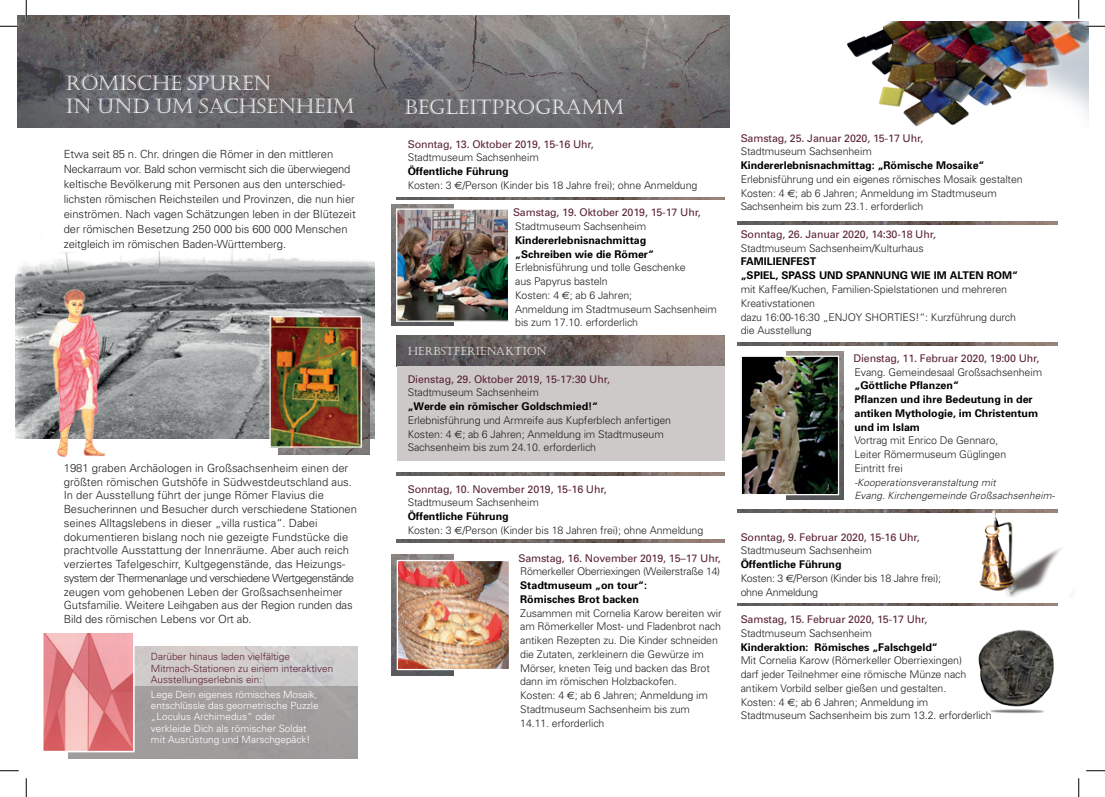
<style>
.page{position:relative;width:1105px;height:797px;background:#fff}
.page>*{position:absolute;margin:0;border:0;box-sizing:border-box;transform-origin:0 0}
.t1{font:20px/22.5px "Castellar";color:#fff}
.t2{font:300 11.25px/13.8px "Univers";letter-spacing:-.01em;color:#231f20}
.t3{font:11.25px "Castellar";color:#fff}
.t4{font:300 10.62px/13.8px "Univers";letter-spacing:-.01em;color:#231f20}
.t5{font:700 10.62px/13.8px "Univers";color:#000}
.t6{font:10.62px "Univers";letter-spacing:-.01em;color:#5a2135}
.t7{font:300 10px/11.2px "Univers";color:#fff}
.t8{font:300 10px/11.2px "Univers";color:#5a2135}
.t9{font:italic 300 10px/13.8px "Univers";letter-spacing:.01em;color:#231f20}
.s1{font-weight:700;color:#000}
.s2{font-family:"Euro Sans";font-weight:400}
</style>
<div class="page">
<img style="left:397px;top:335px;width:327px;height:31px">
<img style="left:397px;top:197px;width:327px;height:3px">
<img style="left:397px;top:540px;width:327px;height:2px">
<img style="left:397px;top:472px;width:327px;height:3px">
<img style="left:135px;top:646px;width:223px;height:40px">
<img style="left:391px;top:555px;width:62px;height:120px">
<img style="left:391px;top:205px;width:62px;height:121px">
<img style="left:786px;top:351px;width:57px;height:148px">
<img style="left:399px;top:562px;width:109px;height:106px">
<div style="left:397px;top:560px;width:113px;height:110px;border:1px solid #fff"></div>
<img style="left:743px;top:357px;width:94px;height:136px">
<div style="left:741px;top:355px;width:98px;height:140px;border:1px solid #fff"></div>
<img style="left:398px;top:210px;width:109px;height:110px">
<div style="left:396px;top:208px;width:113px;height:114px;border:1px solid #fff"></div>
<div style="left:397px;top:366px;width:327px;height:95px;background:#cdc9c8"></div>
<img style="left:16px;top:218px;width:359px;height:221px">
<img style="left:16px;top:284px;width:119px;height:173px">
<img style="left:17px;top:16px;width:712px;height:111px">
<img style="left:278px;top:372px;width:91px;height:82px">
<img style="left:271px;top:318px;width:89px;height:127px">
<div style="left:269px;top:316px;width:93px;height:131px;border:1px solid #fff"></div>
<img style="left:737px;top:221px;width:321px;height:3px">
<img style="left:737px;top:342px;width:321px;height:3px">
<img style="left:737px;top:509px;width:232px;height:3px">
<img style="left:737px;top:603px;width:232px;height:3px">
<div style="left:68px;top:686px;width:290px;height:72px;background:#a19e9d"></div>
<img style="left:978px;top:630px;width:76px;height:84px">
<img style="left:969px;top:509px;width:103px;height:97px">
<img style="left:45px;top:634px;width:87px;height:115px">
<div style="left:42px;top:631px;width:93px;height:121px;border:2px solid #fff"></div>
<img style="left:847px;top:22px;width:242px;height:105px">
<svg style="left:0;top:25px;width:19px;height:2px"></svg>
<svg style="left:1086px;top:25px;width:19px;height:2px"></svg>
<svg style="left:0;top:770px;width:19px;height:1px"></svg>
<svg style="left:1086px;top:770px;width:19px;height:1px"></svg>
<svg style="left:25px;top:0;width:2px;height:19px"></svg>
<svg style="left:25px;top:778px;width:2px;height:19px"></svg>
<svg style="left:1078px;top:0;width:1px;height:19px"></svg>
<svg style="left:1078px;top:778px;width:1px;height:19px"></svg>
<h1 class="t1" style="left:65px;top:72px;width:290px">RÖMISCHE SPUREN<br>IN UND UM SACHSENHEIM</h1>
<p class="t2" style="left:64px;top:146px;width:293px;line-height:15px">Etwa seit 85 n. Chr. dringen die Römer in den mittleren Neckarraum vor. Bald schon vermischt sich die überwiegend keltische Bevölkerung mit Personen aus den unterschied&shy;lichsten römischen Reichsteilen und Provinzen, die nun hier einströmen. Nach vagen Schätzungen leben in der Blütezeit der römischen Besetzung 250 000 bis 600 000 Menschen zeitgleich im römischen Baden-Württemberg.</p>
<p class="t2" style="left:64px;top:461px;width:295px">1981 graben Archäologen in Großsachsenheim einen der größten römischen Gutshöfe in Südwestdeutschland aus.<br>In der Ausstellung führt der junge Römer Flavius die Besucherinnen und Besucher durch verschiedene Stationen seines Alltagslebens in dieser „villa rustica“. Dabei dokumentieren bislang noch nie gezeigte Fundstücke die prachtvolle Ausstattung der Innenräume. Aber auch reich verziertes Tafelgeschirr, Kultgegenstände, das Heizungs&shy;system der Thermenanlage und verschiedene Wertgegenstände zeugen vom gehobenen Leben der Großsachsenheimer Gutsfamilie. Weitere Leihgaben aus der Region runden das Bild des römischen Lebens vor Ort ab.</p>
<p class="t8" style="left:151px;top:651px;width:184px">Darüber hinaus laden vielfältige<br>Mitmach-Stationen zu einem interaktiven<br>Ausstellungserlebnis ein:</p>
<p class="t7" style="left:151px;top:688px;width:169px">Lege Dein eigenes römisches Mosaik, entschlüssle das geometrische Puzzle „Loculus Archimedus“ oder<br>verkleide Dich als römischer Soldat mit Ausrüstung und Marschgepäck!</p>
<h1 class="t1" style="left:404px;top:96px;width:221px">BEGLEITPROGRAMM</h1>
<p class="t6" style="left:408px;top:138px;width:188px">Sonntag, 13. Oktober 2019, 15-16 Uhr,</p>
<p class="t4" style="left:408px;top:151px;width:133px">Stadtmuseum Sachsenheim</p>
<p class="t4" style="left:408px;top:164px;width:291px"><span class="s1">Öffentliche Führung<br></span>Kosten: 3 <span class="s2">€</span>/Person (Kinder bis 18 Jahre frei); ohne Anmeldung</p>
<p class="t6" style="left:513px;top:206px;width:189px">Samstag, 19. Oktober 2019, 15-17 Uhr,</p>
<p class="t4" style="left:515px;top:219px;width:133px">Stadtmuseum Sachsenheim</p>
<p class="t5" style="left:515px;top:233px;width:140px">Kindererlebnisnachmittag „Schreiben wie die Römer“</p>
<p class="t4" style="left:515px;top:261px;width:203px">Erlebnisführung und tolle Geschenke<br>aus Papyrus basteln<br>Kosten: 4 <span class="s2">€</span>; ab 6 Jahren;<br>Anmeldung im Stadtmuseum Sachsenheim bis zum 17.10. erforderlich</p>
<p class="t3" style="left:408px;top:345px;width:140px">HERBSTFERIENAKTION</p>
<p class="t6" style="left:408px;top:373px;width:204px">Dienstag, 29. Oktober 2019, 15-17:30 Uhr,</p>
<p class="t4" style="left:408px;top:386px;width:133px">Stadtmuseum Sachsenheim</p>
<p class="t5" style="left:408px;top:399px;width:192px">„Werde ein römischer Goldschmied!“</p>
<p class="t4" style="left:408px;top:413px;width:265px">Erlebnisführung und Armreife aus Kupferblech anfertigen<br>Kosten: 4 <span class="s2">€</span>; ab 6 Jahren; Anmeldung im Stadtmuseum<br>Sachsenheim bis zum 24.10. erforderlich</p>
<p class="t6" style="left:408px;top:483px;width:201px">Sonntag, 10. November 2019, 15-16 Uhr,</p>
<p class="t4" style="left:408px;top:496px;width:133px">Stadtmuseum Sachsenheim</p>
<p class="t4" style="left:408px;top:509px;width:297px"><span class="s1">Öffentliche Führung<br></span>Kosten: 3 <span class="s2">€</span>/Person (Kinder bis 18 Jahren frei); ohne Anmeldung</p>
<p class="t6" style="left:518px;top:551px;width:204px">Samstag, 16. November 2019, 15–17 Uhr,</p>
<p class="t4" style="left:520px;top:564px;width:202px">Römerkeller Oberriexingen (Weilerstraße 14)</p>
<p class="t5" style="left:520px;top:578px;width:128px">Stadtmuseum „on tour“:<br>Römisches Brot backen</p>
<p class="t4" style="left:520px;top:606px;width:203px">Zusammen mit Cornelia Karow bereiten wir am Römerkeller Most- und Fladenbrot nach antiken Rezepten zu. Die Kinder schneiden die Zutaten, zerkleinern die Gewürze im Mörser, kneten Teig und backen das Brot dann im römischen Holzbackofen.<br>Kosten: 4 <span class="s2">€</span>; ab 6 Jahren; Anmeldung im Stadtmuseum Sachsenheim bis zum 14.11. erforderlich</p>
<p class="t6" style="left:741px;top:132px;width:184px">Samstag, 25. Januar 2020, 15-17 Uhr,</p>
<p class="t4" style="left:741px;top:145px;width:133px">Stadtmuseum Sachsenheim</p>
<p class="t5" style="left:741px;top:158px;width:245px">Kindererlebnisnachmittag: „Römische Mosaike“</p>
<p class="t4" style="left:741px;top:172px;width:284px">Erlebnisführung und ein eigenes römisches Mosaik gestalten<br>Kosten: 4 <span class="s2">€</span>; ab 6 Jahren; Anmeldung im Stadtmuseum<br>Sachsenheim bis zum 23.1. erforderlich</p>
<p class="t6" style="left:741px;top:228px;width:197px">Sonntag, 26. Januar 2020, 14:30-18 Uhr,</p>
<p class="t4" style="left:741px;top:241px;width:185px">Stadtmuseum Sachsenheim/Kulturhaus</p>
<p class="t5" style="left:741px;top:255px;width:279px">FAMILIENFEST<br>„SPIEL, SPASS UND SPANNUNG WIE IM ALTEN ROM“</p>
<p class="t4" style="left:741px;top:282px;width:277px">mit Kaffee/Kuchen, Familien-Spielstationen und mehreren Kreativstationen<br>dazu 16:00-16:30 „ENJOY SHORTIES!“: Kurzführung durch die Ausstellung</p>
<p class="t6" style="left:853px;top:352px;width:188px">Dienstag, 11. Februar 2020, 19:00 Uhr,</p>
<p class="t4" style="left:854px;top:365px;width:189px">Evang. Gemeindesaal Großsachsenheim</p>
<p class="t5" style="left:854px;top:378px;width:185px">„Göttliche Pflanzen“<br>Pflanzen und ihre Bedeutung in der antiken Mythologie, im Christentum und im Islam</p>
<p class="t4" style="left:854px;top:433px;width:153px">Vortrag mit Enrico De Gennaro,<br>Leiter Römermuseum Güglingen<br>Eintritt frei</p>
<p class="t9" style="left:854px;top:475px;width:202px">-Kooperationsveranstaltung mit<br>Evang. Kirchengemeinde Großsachsenheim-</p>
<p class="t6" style="left:741px;top:530px;width:181px">Sonntag, 9. Februar 2020, 15-16 Uhr,</p>
<p class="t4" style="left:741px;top:543px;width:133px">Stadtmuseum Sachsenheim</p>
<p class="t4" style="left:741px;top:557px;width:202px"><span class="s1">Öffentliche Führung<br></span>Kosten: 3 <span class="s2">€</span>/Person (Kinder bis 18 Jahre frei); ohne Anmeldung</p>
<p class="t6" style="left:741px;top:613px;width:188px">Samstag, 15. Februar 2020, 15-17 Uhr,</p>
<p class="t4" style="left:741px;top:626px;width:133px">Stadtmuseum Sachsenheim</p>
<p class="t5" style="left:741px;top:640px;width:199px">Kinderaktion: Römisches „Falschgeld“</p>
<p class="t4" style="left:741px;top:653px;width:253px">Mit Cornelia Karow (Römerkeller Oberriexingen)<br>darf jeder Teilnehmer eine römische Münze nach antikem Vorbild selber gießen und gestalten.<br>Kosten: 4 <span class="s2">€</span>; ab 6 Jahren; Anmeldung im Stadtmuseum Sachsenheim bis zum 13.2. erforderlich</p>
</div>
